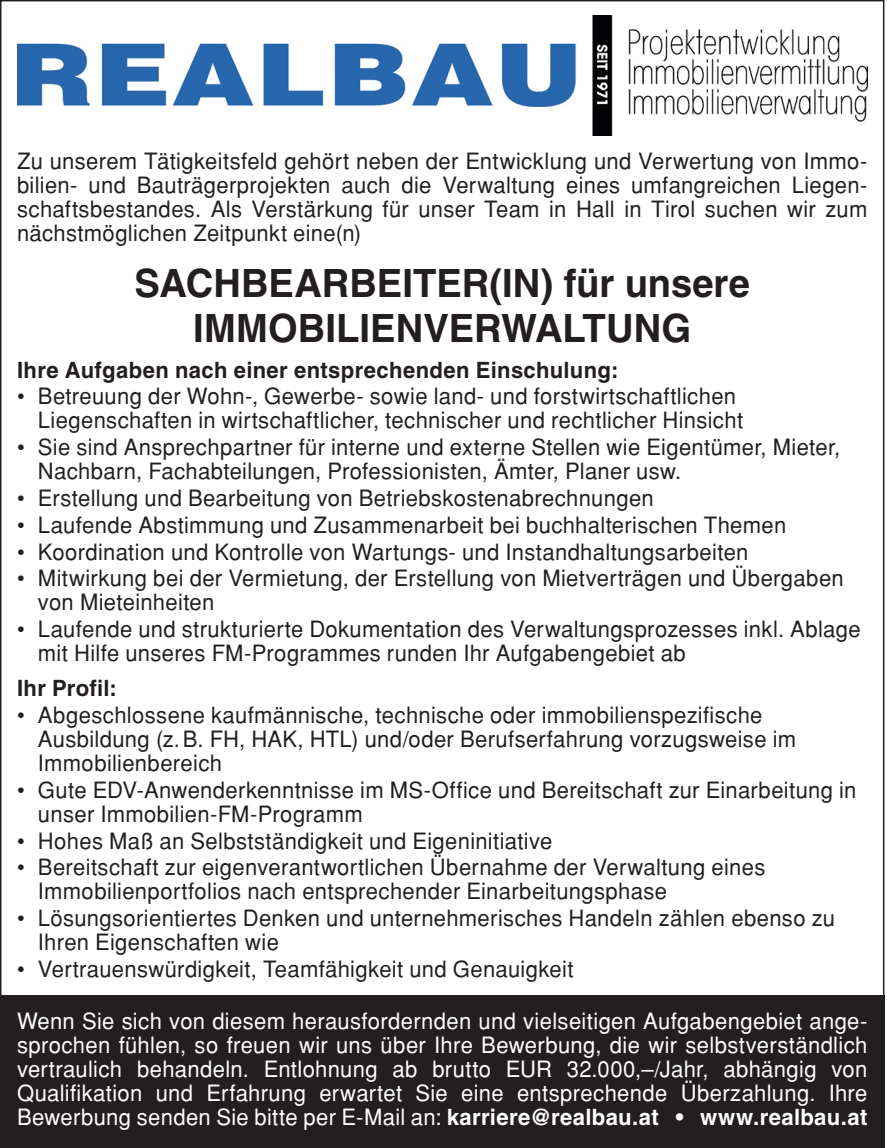
<style>
.page{position:relative;width:887px;height:1148px;background:#fff}
.page>*{position:absolute;margin:0;border:0;box-sizing:border-box;transform-origin:0 0}
.t1{font:700 39px/45px "Helvetica";color:#231f20;text-align:center}
.t2{font:22.5px/24px "Helvetica";letter-spacing:.015em;color:#231f20}
.t3{font:22.5px/24px "Helvetica";letter-spacing:.015em;color:#fff;text-align:justify}
.t4{font:700 22.5px "Helvetica";letter-spacing:.015em;color:#231f20}
.s1{font-weight:700}
</style>
<div class="page">
<div style="left:0;top:996px;width:884px;height:152px;background:#231f20"></div>
<img style="left:17px;top:15px;width:850px;height:121px">
<p class="t2" style="left:17px;top:149px;width:852px;text-align:justify">Zu unserem Tätigkeitsfeld gehört neben der Entwicklung und Verwertung von Immo&shy;bilien- und Bauträgerprojekten auch die Verwaltung eines umfangreichen Liegen&shy;schaftsbestandes. Als Verstärkung für unser Team in Hall in Tirol suchen wir zum nächstmöglichen Zeitpunkt eine(n)</p>
<h1 class="t1" style="left:134px;top:261px;width:617px">SACHBEARBEITER(IN) für unsere<br>IMMOBILIENVERWALTUNG</h1>
<p class="t4" style="left:17px;top:356px;width:603px">Ihre Aufgaben nach einer entsprechenden Einschulung:</p>
<p class="t2" style="left:38px;top:384px;width:707px;text-indent:-21px">• Betreuung der Wohn-, Gewerbe- sowie land- und forstwirtschaftlichen<br>Liegenschaften in wirtschaftlicher, technischer und rechtlicher Hinsicht</p>
<p class="t2" style="left:38px;top:435px;width:804px;text-indent:-21px">• Sie sind Ansprechpartner für interne und externe Stellen wie Eigentümer, Mieter,<br>Nachbarn, Fachabteilungen, Professionisten, Ämter, Planer usw.</p>
<p class="t2" style="left:17px;top:486px;width:638px">• Erstellung und Bearbeitung von Betriebskostenabrechnungen</p>
<p class="t2" style="left:17px;top:513px;width:771px">• Laufende Abstimmung und Zusammenarbeit bei buchhalterischen Themen</p>
<p class="t2" style="left:17px;top:539px;width:733px">• Koordination und Kontrolle von Wartungs- und Instandhaltungsarbeiten</p>
<p class="t2" style="left:38px;top:566px;width:807px;text-indent:-21px">• Mitwirkung bei der Vermietung, der Erstellung von Mietverträgen und Übergaben von Mieteinheiten</p>
<p class="t2" style="left:38px;top:617px;width:824px;text-indent:-21px">• Laufende und strukturierte Dokumentation des Verwaltungsprozesses inkl. Ablage mit Hilfe unseres FM-Programmes runden Ihr Aufgabengebiet ab</p>
<p class="t4" style="left:17px;top:675px;width:101px">Ihr Profil:</p>
<p class="t2" style="left:38px;top:703px;width:760px;text-indent:-21px">• Abgeschlossene kaufmännische, technische oder immobilienspezifische<br>Ausbildung (z.B. FH, HAK, HTL) und/oder Berufserfahrung vorzugsweise im<br>Immobilienbereich</p>
<p class="t2" style="left:38px;top:778px;width:820px;text-indent:-21px">• Gute EDV-Anwenderkenntnisse im MS-Office und Bereitschaft zur Einarbeitung in unser Immobilien-FM-Programm</p>
<p class="t2" style="left:17px;top:829px;width:537px">• Hohes Maß an Selbstständigkeit und Eigeninitiative</p>
<p class="t2" style="left:38px;top:855px;width:729px;text-indent:-21px">• Bereitschaft zur eigenverantwortlichen Übernahme der Verwaltung eines<br>Immobilienportfolios nach entsprechender Einarbeitungsphase</p>
<p class="t2" style="left:38px;top:906px;width:799px;text-indent:-21px">• Lösungsorientiertes Denken und unternehmerisches Handeln zählen ebenso zu<br>Ihren Eigenschaften wie</p>
<p class="t2" style="left:17px;top:957px;width:558px">• Vertrauenswürdigkeit, Teamfähigkeit und Genauigkeit</p>
<p class="t3" style="left:17px;top:1009px;width:852px">Wenn Sie sich von diesem herausfordernden und vielseitigen Aufgabengebiet ange&shy;sprochen fühlen, so freuen wir uns über Ihre Bewerbung, die wir selbstverständlich vertraulich behandeln. Entlohnung ab brutto EUR 32.000,–/Jahr, abhängig von Qualifikation und Erfahrung erwartet Sie eine entsprechende Überzahlung. Ihre Bewerbung senden Sie bitte per E-Mail an: <span class="s1">karriere@realbau.at • www.realbau.at</span></p>
</div>
